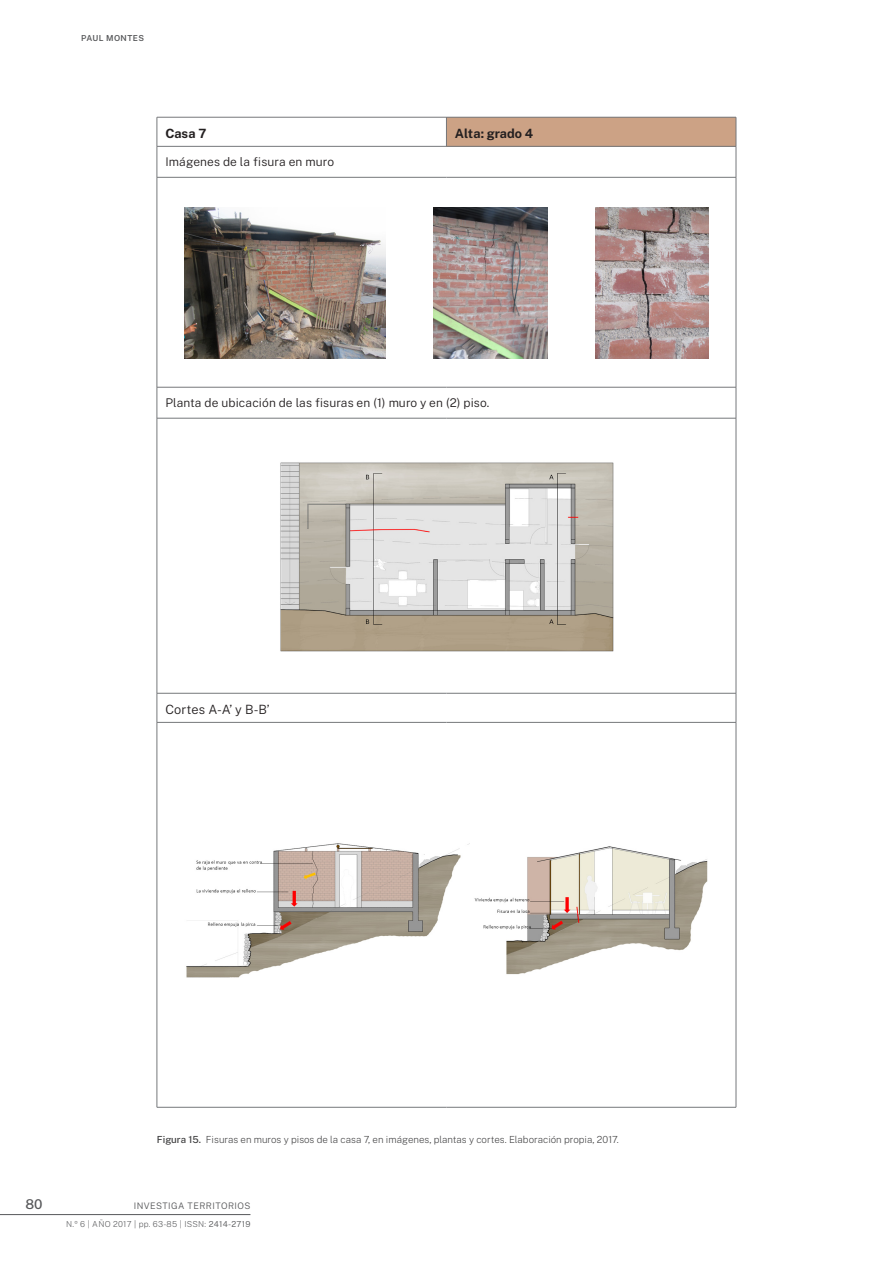
<style>
.page{position:relative;width:893px;height:1263px;background:#fff}
.page>*{position:absolute;margin:0;border:0;box-sizing:border-box;transform-origin:0 0}
.t1{font:500 13.5px "Public Sans";color:#57585a}
.Cuerpo{font:700 12.75px "Public Sans";color:#231f20}
.Cuerpo-2{font:300 12.75px "Public Sans";letter-spacing:.01em;color:#231f20}
.Cuerpo-3{font:300 12px "Public Sans";letter-spacing:.01em;color:#231f20}
.Cuerpo-4{font:200 9.75px "Public Sans";color:#3e3e3f}
.t2{font:300 9px "Public Sans";letter-spacing:.05em;color:#57585a}
.t3{font:200 8.25px "Public Sans";letter-spacing:.03em;color:#57585a}
.t4{font:600 8.25px "Public Sans";letter-spacing:.05em;color:#57585a}
.s1{font-weight:500}
.s2{font-weight:300}
</style>
<div class="page">
<hr style="left:0;top:1214px;width:250px;height:1px;background:#57585a">
<div style="left:446px;top:117px;width:290px;height:29px;background:#cca285"></div>
<hr style="left:157px;top:117px;width:289px;height:1px;background:#76787b">
<svg style="left:157px;top:117px;width:1px;height:29px"></svg>
<hr style="left:446px;top:117px;width:290px;height:1px;background:#76787b">
<svg style="left:446px;top:118px;width:1px;height:28px"></svg>
<svg style="left:736px;top:117px;width:1px;height:29px"></svg>
<hr style="left:157px;top:146px;width:289px;height:1px;background:#76787b">
<hr style="left:157px;top:146px;width:1px;height:31px;background:#76787b">
<hr style="left:446px;top:146px;width:290px;height:1px;background:#76787b">
<hr style="left:736px;top:146px;width:1px;height:31px;background:#76787b">
<hr style="left:157px;top:177px;width:289px;height:1px;background:#76787b">
<hr style="left:157px;top:177px;width:1px;height:210px;background:#76787b">
<hr style="left:446px;top:177px;width:290px;height:1px;background:#76787b">
<hr style="left:736px;top:177px;width:1px;height:210px;background:#76787b">
<hr style="left:157px;top:387px;width:289px;height:1px;background:#76787b">
<hr style="left:157px;top:387px;width:1px;height:31px;background:#76787b">
<hr style="left:446px;top:387px;width:290px;height:1px;background:#76787b">
<hr style="left:736px;top:387px;width:1px;height:31px;background:#76787b">
<hr style="left:157px;top:418px;width:289px;height:1px;background:#76787b">
<hr style="left:157px;top:418px;width:1px;height:275px;background:#76787b">
<hr style="left:446px;top:418px;width:290px;height:1px;background:#76787b">
<hr style="left:736px;top:418px;width:1px;height:275px;background:#76787b">
<hr style="left:157px;top:693px;width:289px;height:1px;background:#76787b">
<svg style="left:157px;top:693px;width:1px;height:29px"></svg>
<hr style="left:446px;top:693px;width:290px;height:1px;background:#76787b">
<svg style="left:736px;top:693px;width:1px;height:29px"></svg>
<hr style="left:157px;top:722px;width:289px;height:1px;background:#76787b">
<hr style="left:157px;top:722px;width:1px;height:385px;background:#76787b">
<hr style="left:446px;top:722px;width:290px;height:1px;background:#76787b">
<hr style="left:736px;top:722px;width:1px;height:385px;background:#76787b">
<hr style="left:157px;top:1107px;width:289px;height:1px;background:#76787b">
<hr style="left:446px;top:1107px;width:290px;height:1px;background:#76787b">
<img style="left:184px;top:207px;width:202px;height:152px">
<img style="left:595px;top:207px;width:114px;height:152px">
<img style="left:434px;top:207px;width:113px;height:152px">
<img style="left:280px;top:462px;width:333px;height:190px">
<img style="left:186px;top:843px;width:284px;height:135px">
<img style="left:474px;top:846px;width:234px;height:129px">
<p class="t4" style="left:81px;top:32px;width:64px">PAUL MONTES</p>
<p class="Cuerpo" style="left:165px;top:124px;width:42px">Casa 7</p>
<p class="Cuerpo" style="left:455px;top:124px;width:80px">Alta: grado 4</p>
<p class="Cuerpo-3" style="left:165px;top:153px;width:170px">Imágenes de la fisura en muro</p>
<p class="Cuerpo-3" style="left:165px;top:394px;width:326px">Planta de ubicación de las fisuras en (1) muro y en (2) piso.</p>
<p class="Cuerpo-2" style="left:165px;top:700px;width:106px">Cortes A-A’ y B-B’</p>
<p class="Cuerpo-4" style="left:157px;top:1133px;width:463px"><span class="s1">Figura 15.</span> Fisuras en muros y pisos de la casa 7, en imágenes, plantas y cortes. Elaboración propia, 2017.</p>
<h1 class="t1" style="left:26px;top:1194px;width:19px">80</h1>
<p class="t2" style="left:134px;top:1199px;width:118px">INVESTIGA TERRITORIOS</p>
<p class="t3" style="left:66px;top:1218px;width:186px">N.º 6 | AÑO 2017 | pp. 63-85 | ISSN: <span class="s2">2414-2719</span></p>
</div>
